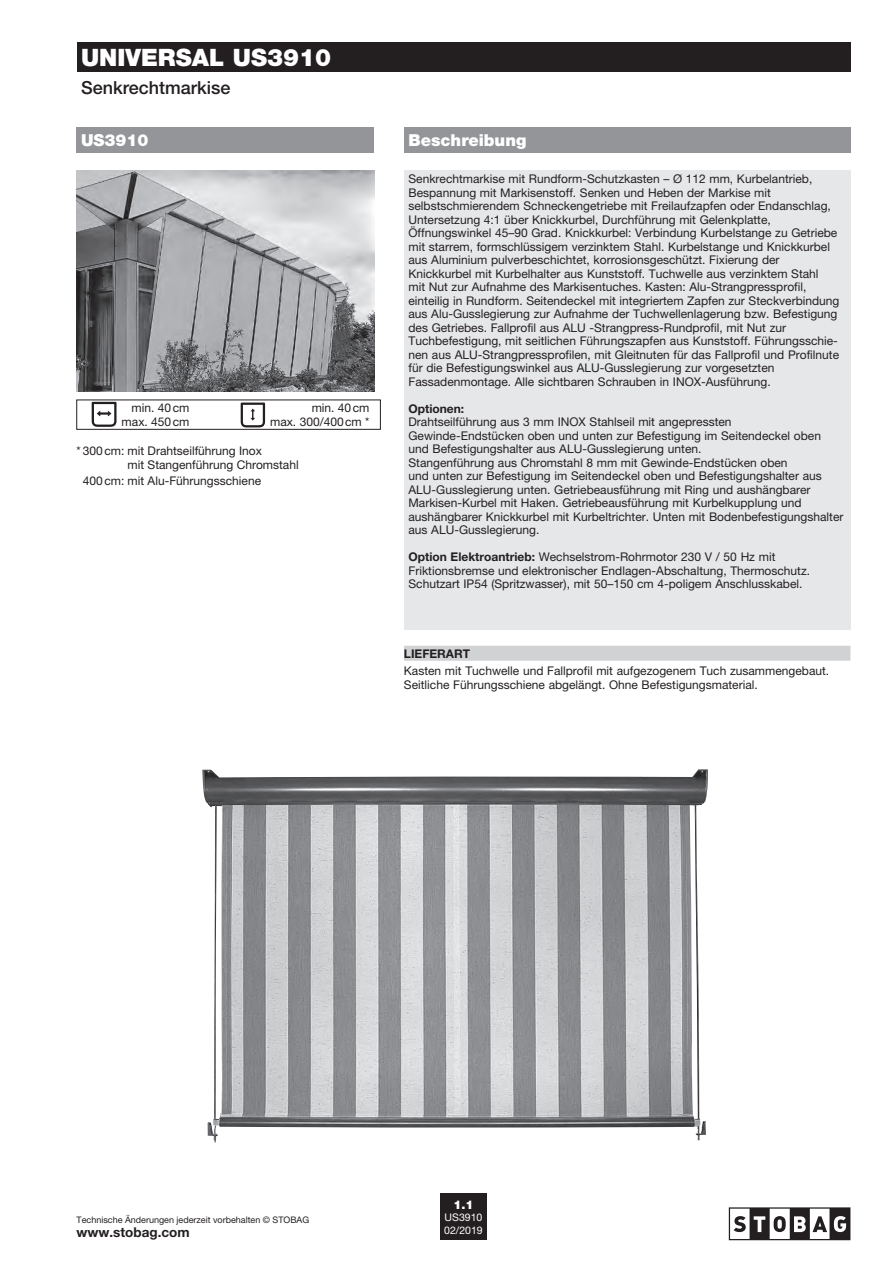
<style>
.page{position:relative;width:893px;height:1263px;background:#fff}
.page>*{position:absolute;margin:0;border:0;box-sizing:border-box;transform-origin:0 0}
.t1{font:900 24px "Helvetica Neue LT Pro";color:#fff}
.t2{font:500 18px "Helvetica Neue LT Pro";color:#231f20}
.t3{font:900 16.5px "Helvetica Neue LT Pro";color:#fff}
.t4{font:700 13.5px "Helvetica Neue LT Pro";color:#231f20}
.t5{font:12px/13.5px "Helvetica Neue LT Pro";color:#231f20}
.t6{font:700 12px "Helvetica Neue LT Pro";color:#231f20}
.t7{font:900 12px "Helvetica Neue LT Pro";color:#fff}
.t8{font:10.5px "Helvetica Neue LT Pro";color:#fff}
.t9{font:9px "Helvetica Neue LT Pro";color:#231f20}
.s1{font-weight:700}
</style>
<div class="page">
<img style="left:77px;top:170px;width:297px;height:221px">
<img style="left:202px;top:769px;width:506px;height:374px">
<div style="left:404px;top:128px;width:446px;height:25px;background:#939598"></div>
<div style="left:404px;top:170px;width:446px;height:459px;background:#e6e7e9"></div>
<div style="left:404px;top:646px;width:446px;height:15px;background:#d1d2d4"></div>
<div style="left:440px;top:1193px;width:47px;height:47px;background:#231f20"></div>
<div style="left:77px;top:43px;width:773px;height:29px;background:#231f20"></div>
<svg style="left:729px;top:1207px;width:121px;height:33px"></svg>
<svg style="left:241px;top:403px;width:24px;height:24px"></svg>
<svg style="left:91px;top:402px;width:1px;height:21px"></svg>
<svg style="left:92px;top:402px;width:25px;height:25px"></svg>
<div style="left:77px;top:128px;width:297px;height:25px;background:#939598"></div>
<h1 class="t1" style="left:81px;top:43px;width:252px">UNIVERSAL US3910</h1>
<h2 class="t2" style="left:81px;top:76px;width:151px">Senkrechtmarkise</h2>
<h3 class="t3" style="left:81px;top:130px;width:69px">US3910</h3>
<p class="t5" style="left:132px;top:401px;width:59px">min. 40cm</p>
<p class="t5" style="left:312px;top:401px;width:59px">min. 40cm</p>
<p class="t5" style="left:122px;top:414px;width:69px">max. 450cm</p>
<p class="t5" style="left:270px;top:414px;width:101px">max. 300/400cm *</p>
<p class="t5" style="left:128px;top:444px;width:173px;text-indent:-51px">* 300cm: mit Drahtseilführung Inox<br>mit Stangenführung Chromstahl</p>
<p class="t5" style="left:83px;top:474px;width:180px">400cm: mit Alu-Führungsschiene</p>
<h3 class="t3" style="left:408px;top:130px;width:119px">Beschreibung</h3>
<p class="t5" style="left:408px;top:172px;width:432px">Senkrechtmarkise mit Rundform-Schutzkasten – Ø 112 mm, Kurbelantrieb, Bespannung mit Markisenstoff. Senken und Heben der Markise mit selbstschmierendem Schneckengetriebe mit Freilaufzapfen oder Endanschlag, Untersetzung 4:1 über Knickkurbel, Durchführung mit Gelenkplatte, Öffnungswinkel 45–90 Grad. Knickkurbel: Verbindung Kurbelstange zu Getriebe mit starrem, formschlüssigem verzinktem Stahl. Kurbelstange und Knickkurbel aus Aluminium pulverbeschichtet, korrosionsgeschützt. Fixierung der Knickkurbel mit Kurbelhalter aus Kunststoff. Tuchwelle aus verzinktem Stahl<br>mit Nut zur Aufnahme des Markisentuches. Kasten: Alu-Strangpressprofil, einteilig in Rundform. Seitendeckel mit integriertem Zapfen zur Steckverbindung aus Alu-Gusslegierung zur Aufnahme der Tuchwellenlagerung bzw. Befestigung des Getriebes. Fallprofil aus ALU -Strangpress-Rundprofil, mit Nut zur Tuchbefestigung, mit seitlichen Führungszapfen aus Kunststoff. Führungsschie&shy;nen aus ALU-Strangpressprofilen, mit Gleitnuten für das Fallprofil und Profilnute für die Befestigungswinkel aus ALU-Gusslegierung zur vorgesetzten Fassadenmontage. Alle sichtbaren Schrauben in INOX-Ausführung.</p>
<p class="t6" style="left:408px;top:401px;width:57px">Optionen:</p>
<p class="t5" style="left:408px;top:415px;width:437px">Drahtseilführung aus 3 mm INOX Stahlseil mit angepressten Gewinde-Endstücken oben und unten zur Befestigung im Seitendeckel oben und Befestigungshalter aus ALU-Gusslegierung unten.<br>Stangenführung aus Chromstahl 8 mm mit Gewinde-Endstücken oben<br>und unten zur Befestigung im Seitendeckel oben und Befestigungshalter aus ALU-Gusslegierung unten. Getriebeausführung mit Ring und aushängbarer Markisen-Kurbel mit Haken. Getriebeausführung mit Kurbelkupplung und aushängbarer Knickkurbel mit Kurbeltrichter. Unten mit Bodenbefestigungshalter aus ALU-Gusslegierung.</p>
<p class="t5" style="left:408px;top:550px;width:403px"><span class="s1">Option Elektroantrieb:</span> Wechselstrom-Rohrmotor 230 V / 50 Hz mit<br>Friktionsbremse und elektronischer Endlagen-Abschaltung, Thermoschutz.<br>Schutzart IP54 (Spritzwasser), mit 50–150 cm 4-poligem Anschlusskabel.</p>
<p class="t6" style="left:404px;top:647px;width:68px">LIEFERART</p>
<p class="t5" style="left:404px;top:663px;width:427px;line-height:14.2px">Kasten mit Tuchwelle und Fallprofil mit aufgezogenem Tuch zusammengebaut.<br>Seitliche Führungsschiene abgelängt. Ohne Befestigungsmaterial.</p>
<p class="t7" style="left:453px;top:1197px;width:22px">1.1</p>
<p class="t8" style="left:445px;top:1211px;width:39px">US3910</p>
<p class="t9" style="left:77px;top:1214px;width:234px">Technische Änderungen jederzeit vorbehalten © STOBAG</p>
<p class="t4" style="left:77px;top:1224px;width:115px">www.stobag.com</p>
<p class="t8" style="left:444px;top:1224px;width:40px">02/2019</p>
</div>
